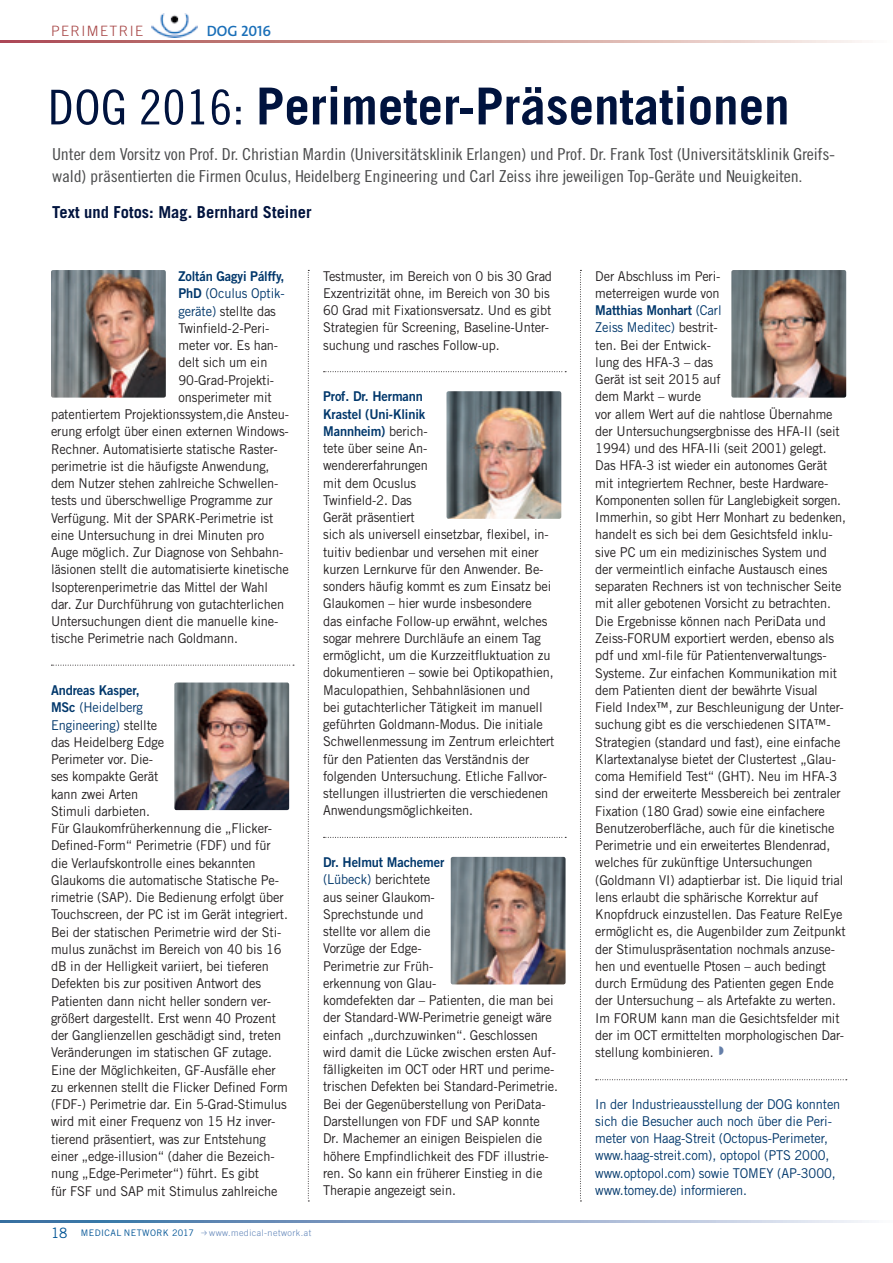
<style>
.page{position:relative;width:893px;height:1263px;background:#fff}
.page>*{position:absolute;margin:0;border:0;box-sizing:border-box;transform-origin:0 0}
.t1{font:700 51px "Trade Gothic";color:#00133e}
.t2{font:16.5px/22.5px "Trade Gothic Cond Eighteen";letter-spacing:-.01em;color:#4b4c4d;scale:1.1 1}
.t3{font:700 16.5px "Trade Gothic";color:#00133e}
.t4{font:15px "The Mix Semi Bold Caps";color:#1a6fb8}
.t5{font:300 14.25px "Trade Gothic";letter-spacing:.1em;color:#a64444}
.t6{font:13.5px/17.2px "Trade Gothic";letter-spacing:-.01em;color:#231f20;scale:.95 1}
.t7{font:13.5px/17.2px "Trade Gothic";letter-spacing:-.01em;color:#00376b;scale:.95 1}
.t8{font:13.5px/17.2px "Trade Gothic Bold Two";letter-spacing:-.01em;color:#00376b;scale:.95 1}
.t9{font:300 9px "Trade Gothic";letter-spacing:.05em;color:#5d82b7}
.t10{font:9px "Trade Gothic";letter-spacing:.05em;color:#005495}
.s1{font-family:"Trade Gothic Cond Eighteen";font-weight:400;font-size:48px}
.s2{font-family:"Trade Gothic Bold Two"}
.s3{color:#00376b}
.s4{font-family:"Trade Gothic Bold Two";color:#00376b}
.s5{font-size:14.25px}
.s6{font-family:"Trade Gothic";color:#231f20}
.s7{font-family:"Trade Gothic"}
</style>
<div class="page">
<svg style="left:0;top:40px;width:862px;height:3px;background:#cf9997"></svg>
<svg style="left:0;top:1220px;width:869px;height:2px;background:#8aa6c7"></svg>
<img style="left:731px;top:270px;width:115px;height:128px">
<img style="left:446px;top:391px;width:115px;height:128px">
<img style="left:51px;top:270px;width:115px;height:128px">
<img style="left:151px;top:14px;width:47px;height:23px">
<svg style="left:308px;top:270px;width:1px;height:931px"></svg>
<svg style="left:580px;top:270px;width:1px;height:931px"></svg>
<img style="left:174px;top:682px;width:115px;height:128px">
<img style="left:451px;top:857px;width:115px;height:127px">
<svg style="left:596px;top:1079px;width:251px;height:1px"></svg>
<svg style="left:324px;top:837px;width:242px;height:1px"></svg>
<svg style="left:324px;top:371px;width:242px;height:1px"></svg>
<svg style="left:51px;top:665px;width:243px;height:1px"></svg>
<p class="t5" style="left:51px;top:23px;width:94px">PERIMETRIE</p>
<p class="t4" style="left:207px;top:19px;width:66px">DOG 2016</p>
<h1 class="t1" style="left:48px;top:75px;width:743px"><span class="s1">DOG 2016:</span> Perimeter-Präsentationen</h1>
<p class="t2" style="left:52px;top:142px;width:714px">Unter dem Vorsitz von Prof. Dr. Christian Mardin (Universitätsklinik Erlangen) und Prof. Dr. Frank Tost (Universitätsklinik Greifs&shy;wald) präsentierten die Firmen Oculus, Heidelberg Engineering und Carl Zeiss ihre jeweiligen Top-Geräte und Neuigkeiten.</p>
<p class="t3" style="left:52px;top:202px;width:261px">Text und Fotos: Mag. Bernhard Steiner</p>
<p class="t8" style="left:179px;top:267px;width:113px">Zoltán Gagyi Pálffy,</p>
<p class="t7" style="left:179px;top:285px;width:112px"><span class="s2">PhD</span> (Oculus Optik-</p>
<p class="t6" style="left:179px;top:302px;width:104px"><span class="s3">geräte)</span> stellte das</p>
<p class="t6" style="left:179px;top:319px;width:97px">Twinfield-2-Peri-</p>
<p class="t6" style="left:179px;top:336px;width:106px">meter vor. Es han-</p>
<p class="t6" style="left:179px;top:354px;width:95px">delt sich um ein</p>
<p class="t6" style="left:179px;top:371px;width:102px">90-Grad-Projekti-</p>
<p class="t6" style="left:179px;top:388px;width:100px">onsperimeter mit</p>
<p class="t6" style="left:51px;top:405px;width:252px">patentiertem Projektionssystem,die Ansteu-</p>
<p class="t6" style="left:51px;top:423px;width:252px">erung erfolgt über einen externen Windows-</p>
<p class="t6" style="left:51px;top:440px;width:240px">Rechner. Automatisierte statische Raster-</p>
<p class="t6" style="left:51px;top:457px;width:231px">perimetrie ist die häufigste Anwendung,</p>
<p class="t6" style="left:51px;top:474px;width:241px">dem Nutzer stehen zahlreiche Schwellen-</p>
<p class="t6" style="left:51px;top:492px;width:235px">tests und überschwellige Programme zur</p>
<p class="t6" style="left:51px;top:509px;width:235px">Verfügung. Mit der SPARK-Perimetrie ist</p>
<p class="t6" style="left:51px;top:526px;width:226px">eine Untersuchung in drei Minuten pro</p>
<p class="t6" style="left:51px;top:543px;width:246px">Auge möglich. Zur Diagnose von Sehbahn-</p>
<p class="t6" style="left:51px;top:561px;width:252px">läsionen stellt die automatisierte kinetische</p>
<p class="t6" style="left:51px;top:578px;width:230px">Isopterenperimetrie das Mittel der Wahl</p>
<p class="t6" style="left:51px;top:595px;width:247px">dar. Zur Durchführung von gutachterlichen</p>
<p class="t6" style="left:51px;top:612px;width:241px">Untersuchungen dient die manuelle kine-</p>
<p class="t6" style="left:51px;top:630px;width:198px">tische Perimetrie nach Goldmann.</p>
<p class="t8" style="left:51px;top:681px;width:95px">Andreas Kasper,</p>
<p class="t6" style="left:51px;top:699px;width:251px"><span class="s4">MSc</span> <span class="s3">(Heidelberg<br>Engineering)</span> stellte<br>das Heidelberg Edge<br>Perimeter vor. Die-<br>ses kompakte Gerät<br>kann zwei Arten<br>Stimuli darbieten.<br>Für Glaukomfrüherkennung die „Flicker-Defined-Form“ Perimetrie (FDF) und für die Verlaufskontrolle eines bekannten Glaukoms die automatische Statische Pe&shy;rimetrie (SAP). Die Bedienung erfolgt über Touchscreen, der PC ist im Gerät integriert.<br>Bei der statischen Perimetrie wird der Sti&shy;mulus zunächst im Bereich von 40 bis 16 dB in der Helligkeit variiert, bei tieferen Defekten bis zur positiven Antwort des Patienten dann nicht heller sondern ver&shy;größert dargestellt. Erst wenn 40 Prozent der Ganglienzellen geschädigt sind, treten Veränderungen im statischen GF zutage.<br>Eine der Möglichkeiten, GF-Ausfälle eher zu erkennen stellt die Flicker Defined Form (FDF-) Perimetrie dar. Ein 5-Grad-Stimulus wird mit einer Frequenz von 15 Hz inver&shy;tierend präsentiert, was zur Entstehung einer „edge-illusion“ (daher die Bezeich&shy;nung „Edge-Perimeter“) führt. Es gibt<br>für FSF und SAP mit Stimulus zahlreiche</p>
<p class="t10" style="left:51px;top:1227px;width:144px"><span class="s5">18</span> MEDICAL NETWORK 2017</p>
<p class="t9" style="left:209px;top:1227px;width:103px">www.medical-network.at</p>
<p class="t6" style="left:323px;top:267px;width:242px">Testmuster, im Bereich von 0 bis 30 Grad Exzentrizität ohne, im Bereich von 30 bis 60 Grad mit Fixationsversatz. Und es gibt Strategien für Screening, Baseline-Unter&shy;suchung und rasches Follow-up.</p>
<p class="t8" style="left:323px;top:388px;width:111px">Prof. Dr. Hermann<br>Krastel (Uni-Klinik<br>Mannheim) <span class="s6">berich-</span></p>
<p class="t6" style="left:323px;top:439px;width:245px">tete über seine An-<br>wendererfahrungen<br>mit dem Ocuslus<br>Twinfield-2. Das<br>Gerät präsentiert<br>sich als universell einsetzbar, flexibel, in&shy;tuitiv bedienbar und versehen mit einer kurzen Lernkurve für den Anwender. Be&shy;sonders häufig kommt es zum Einsatz bei Glaukomen – hier wurde insbesondere<br>das einfache Follow-up erwähnt, welches sogar mehrere Durchläufe an einem Tag ermöglicht, um die Kurzzeitfluktuation zu dokumentieren – sowie bei Optikopathien, Maculopathien, Sehbahnläsionen und<br>bei gutachterlicher Tätigkeit im manuell geführten Goldmann-Modus. Die initiale Schwellenmessung im Zentrum erleichtert für den Patienten das Verständnis der folgenden Untersuchung. Etliche Fallvor&shy;stellungen illustrierten die verschiedenen Anwendungsmöglichkeiten.</p>
<p class="t8" style="left:323px;top:853px;width:129px">Dr. Helmut Machemer</p>
<p class="t6" style="left:323px;top:871px;width:249px"><span class="s3">(Lübeck)</span> berichtete<br>aus seiner Glaukom-<br>Sprechstunde und<br>stellte vor allem die<br>Vorzüge der Edge-<br>Perimetrie zur Früh-<br>erkennung von Glau-<br>komdefekten dar – Patienten, die man bei der Standard-WW-Perimetrie geneigt wäre einfach „durchzuwinken“. Geschlossen wird damit die Lücke zwischen ersten Auf&shy;fälligkeiten im OCT oder HRT und perime&shy;trischen Defekten bei Standard-Perimetrie.<br>Bei der Gegenüberstellung von PeriData-<br>Darstellungen von FDF und SAP konnte<br>Dr. Machemer an einigen Beispielen die höhere Empfindlichkeit des FDF illustrie&shy;ren. So kann ein früherer Einstieg in die<br>Therapie angezeigt sein.</p>
<p class="t6" style="left:595px;top:267px;width:133px">Der Abschluss im Peri&shy;meterreigen wurde von</p>
<p class="t8" style="left:595px;top:301px;width:134px">Matthias Monhart <span class="s7">(Carl</span></p>
<p class="t6" style="left:595px;top:319px;width:266px"><span class="s3">Zeiss Meditec)</span> bestrit-<br>ten. Bei der Entwick-<br>lung des HFA-3 – das<br>Gerät ist seit 2015 auf<br>dem Markt – wurde<br>vor allem Wert auf die nahtlose Übernahme der Untersuchungsergbnisse des HFA-II (seit 1994) und des HFA-IIi (seit 2001) gelegt.<br>Das HFA-3 ist wieder ein autonomes Gerät mit integriertem Rechner, beste Hardware-Komponenten sollen für Langlebigkeit sorgen.<br>Immerhin, so gibt Herr Monhart zu bedenken, handelt es sich bei dem Gesichtsfeld inklu&shy;sive PC um ein medizinisches System und der vermeintlich einfache Austausch eines separaten Rechners ist von technischer Seite mit aller gebotenen Vorsicht zu betrachten.<br>Die Ergebnisse können nach PeriData und Zeiss-FORUM exportiert werden, ebenso als pdf und xml-file für Patientenverwaltungs-Systeme. Zur einfachen Kommunikation mit dem Patienten dient der bewährte Visual Field Index™, zur Beschleunigung der Unter&shy;suchung gibt es die verschiedenen SITA™- Strategien (standard und fast), eine einfache Klartextanalyse bietet der Clustertest „Glau&shy;coma Hemifield Test“ (GHT). Neu im HFA-3 sind der erweiterte Messbereich bei zentraler Fixation (180 Grad) sowie eine einfachere Benutzeroberfläche, auch für die kinetische Perimetrie und ein erweitertes Blendenrad, welches für zukünftige Untersuchungen (Goldmann VI) adaptierbar ist. Die liquid trial lens erlaubt die sphärische Korrektur auf Knopfdruck einzustellen. Das Feature RelEye ermöglicht es, die Augenbilder zum Zeitpunkt der Stimuluspräsentation nochmals anzuse&shy;hen und eventuelle Ptosen – auch bedingt durch Ermüdung des Patienten gegen Ende der Untersuchung – als Artefakte zu werten.<br>Im FORUM kann man die Gesichtsfelder mit der im OCT ermittelten morphologischen Dar&shy;stellung kombinieren.</p>
<p class="t7" style="left:595px;top:1095px;width:259px">In der Industrieausstellung der DOG konnten sich die Besucher auch noch über die Peri&shy;meter von Haag-Streit (Octopus-Perimeter, www.haag-streit.com), optopol (PTS 2000, www.optopol.com) sowie TOMEY (AP-3000, www.tomey.de) informieren.</p>
</div>
